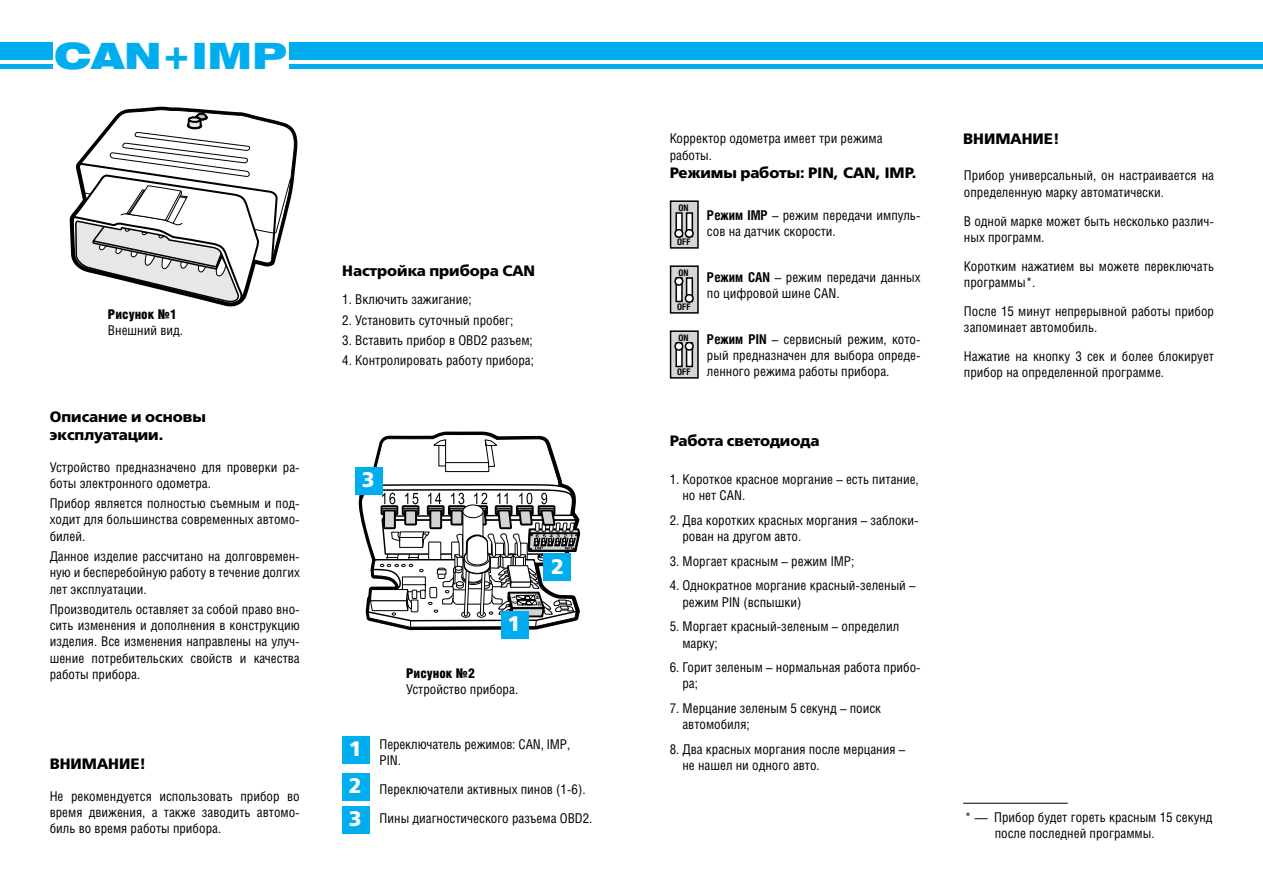
<style>
.page{position:relative;width:1263px;height:893px;background:#fff}
.page>*{position:absolute;margin:0;border:0;box-sizing:border-box;transform-origin:0 0}
.t1{font:36px "Helios Ext Black C";color:#00aeef}
.t2{font:21px/36.8px "Free Set Bold C";color:#fff}
.t3{font:15px/18px "Free Set Bold C";color:#000}
.t4{font:13.5px/16.2px "Helios Cond C";color:#000}
.t5{font:13.5px "Helios Cond Black C";color:#000}
.t6{font:700 9px "Helios Cond C";color:#000}
.s1{font-family:"Free Set Bold C";font-size:21px;color:#fff}
.s2{font-weight:700}
</style>
<div class="page">
<svg style="left:70px;top:106px;width:226px;height:200px"></svg>
<div style="left:342px;top:807px;width:28px;height:27px;background:#00aeef"></div>
<div style="left:342px;top:736px;width:28px;height:28px;background:#00aeef"></div>
<div style="left:342px;top:773px;width:28px;height:27px;background:#00aeef"></div>
<svg style="left:359px;top:431px;width:222px;height:200px"></svg>
<div style="left:355px;top:467px;width:28px;height:28px;background:#00aeef"></div>
<div style="left:501px;top:611px;width:28px;height:28px;background:#00aeef"></div>
<div style="left:544px;top:553px;width:27px;height:28px;background:#00aeef"></div>
<div style="left:670px;top:201px;width:28px;height:47px;background:#d3d5d6"></div>
<div style="left:670px;top:200px;width:29px;height:49px;border:2px solid #000"></div>
<div style="left:676px;top:213px;width:6px;height:23px;background:#fff"></div>
<div style="left:675px;top:212px;width:8px;height:25px;border:2px solid #000"></div>
<div style="left:687px;top:213px;width:5px;height:23px;background:#fff"></div>
<div style="left:686px;top:212px;width:7px;height:25px;border:2px solid #000"></div>
<div style="left:675px;top:230px;width:8px;height:7px;background:#fff;border-radius:50%"></div>
<div style="left:674px;top:229px;width:9px;height:9px;border:2px solid #000;border-radius:50%"></div>
<div style="left:685px;top:230px;width:8px;height:7px;background:#fff;border-radius:50%"></div>
<div style="left:685px;top:229px;width:9px;height:9px;border:2px solid #000;border-radius:50%"></div>
<div style="left:670px;top:266px;width:28px;height:47px;background:#d3d5d6"></div>
<div style="left:670px;top:265px;width:29px;height:49px;border:2px solid #000"></div>
<div style="left:676px;top:278px;width:6px;height:23px;background:#fff"></div>
<div style="left:675px;top:277px;width:8px;height:25px;border:2px solid #000"></div>
<div style="left:687px;top:278px;width:5px;height:23px;background:#fff"></div>
<div style="left:686px;top:277px;width:7px;height:25px;border:2px solid #000"></div>
<div style="left:675px;top:278px;width:8px;height:7px;background:#fff;border-radius:50%"></div>
<div style="left:674px;top:277px;width:9px;height:9px;border:2px solid #000;border-radius:50%"></div>
<div style="left:685px;top:295px;width:8px;height:7px;background:#fff;border-radius:50%"></div>
<div style="left:685px;top:294px;width:9px;height:9px;border:2px solid #000;border-radius:50%"></div>
<div style="left:670px;top:331px;width:28px;height:47px;background:#d3d5d6"></div>
<div style="left:670px;top:330px;width:29px;height:49px;border:2px solid #000"></div>
<div style="left:676px;top:343px;width:6px;height:23px;background:#fff"></div>
<div style="left:675px;top:342px;width:8px;height:25px;border:2px solid #000"></div>
<div style="left:687px;top:343px;width:5px;height:23px;background:#fff"></div>
<div style="left:686px;top:342px;width:7px;height:25px;border:2px solid #000"></div>
<div style="left:675px;top:343px;width:8px;height:7px;background:#fff;border-radius:50%"></div>
<div style="left:674px;top:342px;width:9px;height:9px;border:2px solid #000;border-radius:50%"></div>
<div style="left:685px;top:343px;width:8px;height:7px;background:#fff;border-radius:50%"></div>
<div style="left:685px;top:342px;width:9px;height:9px;border:2px solid #000;border-radius:50%"></div>
<hr style="left:963px;top:803px;width:105px;height:1px;background:#000">
<div style="left:0;top:42px;width:1263px;height:17px;background:#00aeef"></div>
<hr style="left:0;top:65px;width:1263px;height:4px;background:#00aeef">
<div style="left:53px;top:36px;width:236px;height:46px;background:#fff"></div>
<h1 class="t1" style="left:50px;top:29px;width:234px">CAN+IMP</h1>
<h1 class="t1" style="left:54px;top:35px;width:234px">CAN+IMP</h1>
<p class="t5" style="left:108px;top:307px;width:70px">Рисунок №1</p>
<p class="t4" style="left:108px;top:322px;width:76px">Внешний вид.</p>
<p class="t3" style="left:50px;top:407px;width:158px">Описание и основы эксплуатации.</p>
<p class="t4" style="left:50px;top:458px;width:252px">Устройство предназначено для проверки ра&shy;боты электронного одометра.</p>
<p class="t4" style="left:50px;top:495px;width:252px;text-align:justify">Прибор является полностью съемным и под&shy;ходит для большинства современных автомо&shy;билей.</p>
<p class="t4" style="left:50px;top:548px;width:252px;text-align:justify">Данное изделие рассчитано на долговремен&shy;ную и бесперебойную работу в течение долгих лет эксплуатации.</p>
<p class="t4" style="left:50px;top:601px;width:252px;text-align:justify">Производитель оставляет за собой право вно&shy;сить изменения и дополнения в конструкцию изделия. Все изменения направлены на улуч&shy;шение потребительских свойств и качества работы прибора.</p>
<p class="t3" style="left:50px;top:755px;width:98px">ВНИМАНИЕ!</p>
<p class="t4" style="left:50px;top:788px;width:252px;text-align:justify">Не рекомендуется использовать прибор во время движения, а также заводить автомо&shy;биль во время работы прибора.</p>
<p class="t3" style="left:342px;top:262px;width:194px">Настройка прибора CAN</p>
<p class="t4" style="left:342px;top:291px;width:131px">1. Включить зажигание;</p>
<p class="t4" style="left:342px;top:311px;width:172px">2. Установить суточный пробег;</p>
<p class="t4" style="left:342px;top:332px;width:192px">3. Вставить прибор в OBD2 разъем;</p>
<p class="t4" style="left:342px;top:352px;width:193px">4. Контролировать работу прибора;</p>
<h2 class="t2" style="left:362px;top:461px;width:14px">3</h2>
<h2 class="t2" style="left:508px;top:605px;width:14px">1</h2>
<p class="t5" style="left:406px;top:665px;width:70px">Рисунок №2</p>
<p class="t4" style="left:406px;top:681px;width:114px">Устройство прибора.</p>
<h2 class="t2" style="left:551px;top:548px;width:14px">2</h2>
<p class="t4" style="left:380px;top:736px;width:192px">Переключатель режимов: CAN, IMP,<br>PIN.</p>
<p class="t4" style="left:349px;top:774px;width:245px;line-height:29px;text-indent:31px">Переключатели активных пинов (1-6).<br><span class="s1">3</span> Пины диагностического разъема OBD2.</p>
<h2 class="t2" style="left:349px;top:730px;width:14px">1<br>2</h2>
<p class="t4" style="left:670px;top:130px;width:214px">Корректор одометра имеет три режима работы.</p>
<p class="t3" style="left:670px;top:163px;width:248px">Режимы работы: PIN, CAN, IMP.</p>
<p class="t6" style="left:678px;top:202px;width:12px">ON</p>
<p class="t6" style="left:677px;top:237px;width:15px">OFF</p>
<p class="t6" style="left:678px;top:267px;width:12px">ON</p>
<p class="t6" style="left:677px;top:302px;width:15px">OFF</p>
<p class="t6" style="left:678px;top:332px;width:12px">ON</p>
<p class="t6" style="left:677px;top:367px;width:15px">OFF</p>
<p class="t4" style="left:707px;top:207px;width:215px"><span class="s2">Режим IMP</span> – режим передачи импуль&shy;сов на датчик скорости.</p>
<p class="t4" style="left:707px;top:269px;width:215px"><span class="s2">Режим CAN</span> – режим передачи данных по цифровой шине CAN.</p>
<p class="t4" style="left:707px;top:331px;width:215px;text-align:justify"><span class="s2">Режим PIN</span> – сервисный режим, кото&shy;рый предназначен для выбора опреде&shy;ленного режима работы прибора.</p>
<p class="t3" style="left:670px;top:432px;width:151px">Работа светодиода</p>
<p class="t4" style="left:682px;top:471px;width:238px;text-indent:-13px">1. Короткое красное моргание – есть питание, но нет CAN.</p>
<p class="t4" style="left:682px;top:512px;width:238px;text-indent:-13px">2. Два коротких красных моргания – заблоки&shy;рован на другом авто.</p>
<p class="t4" style="left:670px;top:553px;width:186px">3. Моргает красным – режим IMP;</p>
<p class="t4" style="left:682px;top:577px;width:235px;text-indent:-13px">4. Однократное моргание красный-зеленый – режим PIN (вспышки)</p>
<p class="t4" style="left:682px;top:618px;width:218px;text-indent:-13px">5. Моргает красный-зеленым – определил марку;</p>
<p class="t4" style="left:682px;top:659px;width:240px;text-indent:-13px">6. Горит зеленым – нормальная работа прибо&shy;ра;</p>
<p class="t4" style="left:682px;top:700px;width:200px;text-indent:-13px">7. Мерцание зеленым 5 секунд – поиск автомобиля;</p>
<p class="t4" style="left:682px;top:741px;width:224px;text-indent:-13px">8. Два красных моргания после мерцания – не нашел ни одного авто.</p>
<p class="t3" style="left:963px;top:130px;width:98px">ВНИМАНИЕ!</p>
<p class="t4" style="left:964px;top:167px;width:252px">Прибор универсальный, он настраивается на определенную марку автоматически.</p>
<p class="t4" style="left:964px;top:212px;width:252px">В одной марке может быть несколько различ&shy;ных программ.</p>
<p class="t4" style="left:964px;top:258px;width:252px">Коротким нажатием вы можете переключать программы*.</p>
<p class="t4" style="left:964px;top:303px;width:252px">После 15 минут непрерывной работы прибор запоминает автомобиль.</p>
<p class="t4" style="left:964px;top:348px;width:252px">Нажатие на кнопку 3 сек и более блокирует прибор на определенной программе.</p>
<p class="t4" style="left:995px;top:808px;width:219px;text-indent:-30px">* — Прибор будет гореть красным 15 секунд после последней программы.</p>
</div>
